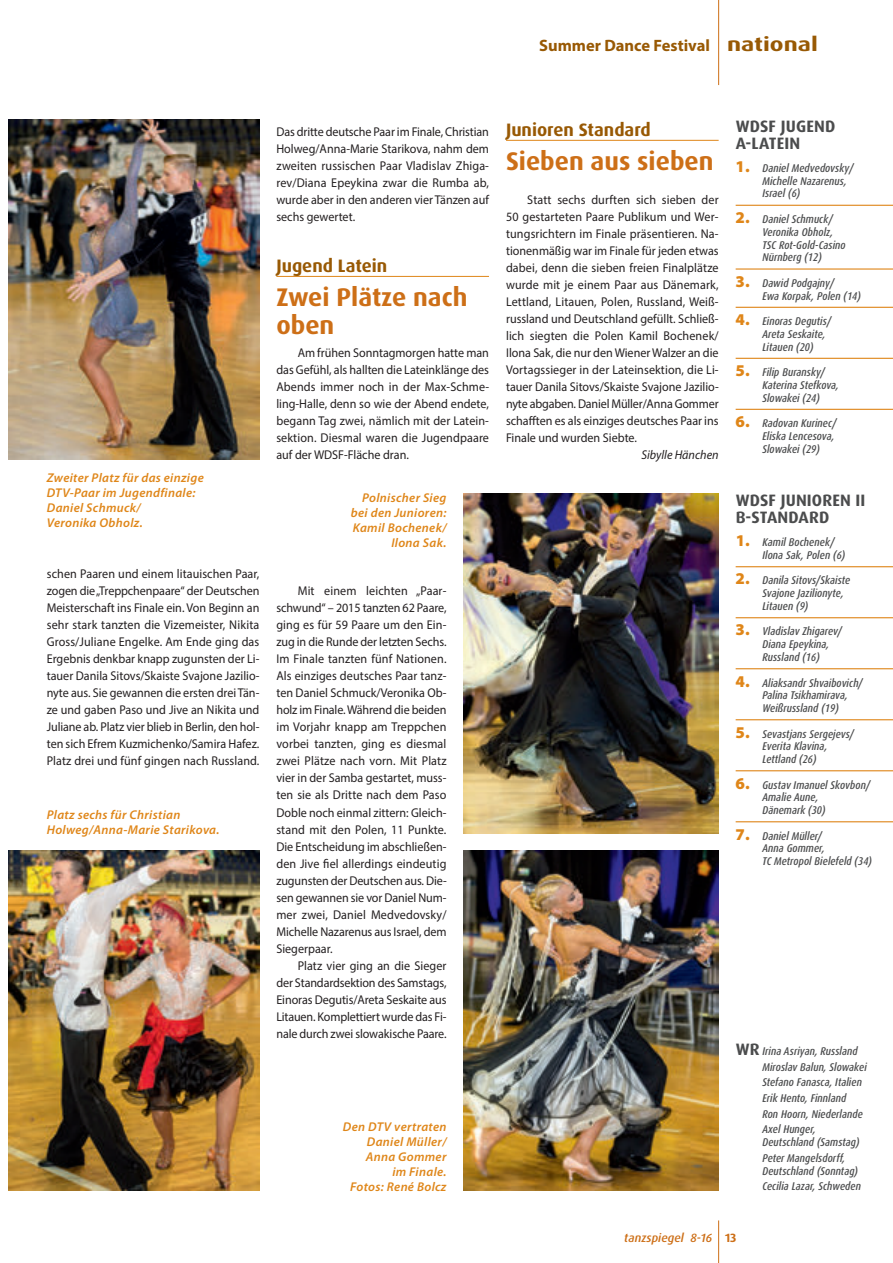
<style>
.page{position:relative;width:893px;height:1263px;background:#fff}
.page>*{position:absolute;margin:0;border:0;box-sizing:border-box;transform-origin:0 0}
.t1{font:700 25.5px/27.6px "Dax OT";color:#cd6f17}
.t2{font:700 18px "Dax OT";color:#985904}
.t3{font:700 16.5px/17px "Dax OT";letter-spacing:.01em;color:#4b4c4d}
.t4{font:700 16.5px "Myriad Pro";color:#985904}
.t5{font:12.75px/17px "Myriad Pro";color:#231f20;text-align:justify;scale:.95 1}
.t6{font:italic 600 12.75px/14.9px "Myriad Pro";letter-spacing:.025em;color:#df8619}
.t7{font:italic 12.75px "Myriad Pro";color:#231f20;scale:.95 1}
.t8{font:italic 500 12px "Dax OT";color:#cd6f17}
.t9{font:italic 500 condensed 11.25px/12.8px "Dax OT";color:#4b4c4d}
.s1{font-family:"Dax OT";font-size:19.5px}
.s2{font-family:"Myriad Pro";font-weight:900;font-style:normal;font-stretch:normal;font-size:16.5px;color:#df8619}
.s3{font-weight:700;font-style:normal;font-stretch:normal;font-size:16.5px}
.s4{font-weight:700;font-style:normal}
</style>
<div class="page">
<hr style="left:276px;top:276px;width:213px;height:1px;background:#df8619">
<hr style="left:506px;top:140px;width:213px;height:1px;background:#df8619">
<hr style="left:718px;top:1220px;width:1px;height:43px;background:#cd6f17">
<hr style="left:718px;top:0;width:1px;height:85px;background:#cd6f17">
<hr style="left:736px;top:566px;width:157px;height:1px;background:#df8619">
<hr style="left:736px;top:617px;width:157px;height:1px;background:#df8619">
<hr style="left:736px;top:668px;width:157px;height:1px;background:#df8619">
<hr style="left:736px;top:719px;width:157px;height:1px;background:#df8619">
<hr style="left:736px;top:770px;width:157px;height:1px;background:#df8619">
<hr style="left:736px;top:821px;width:157px;height:1px;background:#df8619">
<hr style="left:736px;top:205px;width:157px;height:1px;background:#df8619">
<hr style="left:736px;top:268px;width:157px;height:2px;background:#df8619">
<hr style="left:736px;top:307px;width:157px;height:1px;background:#df8619">
<hr style="left:736px;top:358px;width:157px;height:1px;background:#df8619">
<hr style="left:736px;top:409px;width:157px;height:1px;background:#df8619">
<img style="left:9px;top:119px;width:250px;height:340px">
<img style="left:463px;top:493px;width:256px;height:340px">
<img style="left:463px;top:850px;width:256px;height:341px">
<img style="left:9px;top:850px;width:250px;height:341px">
<p class="t4" style="left:539px;top:39px;width:280px">Summer Dance Festival <span class="s1">national</span></p>
<p class="t6" style="left:47px;top:472px;width:159px">Zweiter Platz für das einzige<br>DTV-Paar im Jugendfinale:<br>Daniel Schmuck/<br>Veronika Obholz.</p>
<p class="t5" style="left:47px;top:567px;width:225px">schen Paaren und einem litauischen Paar, zogen die „Treppchenpaare“ der Deutschen Meisterschaft ins Finale ein. Von Beginn an sehr stark tanzten die Vizemeister, Nikita Gross/Juliane Engelke. Am Ende ging das Ergebnis denkbar knapp zugunsten der Li&shy;tauer Danila Sitovs/Skaiste Svajone Jazilio&shy;nyte aus. Sie gewannen die ersten drei Tän&shy;ze und gaben Paso und Jive an Nikita und Juliane ab. Platz vier blieb in Berlin, den hol&shy;ten sich Efrem Kuzmichenko/Samira Hafez.<br>Platz drei und fünf gingen nach Russland.</p>
<p class="t6" style="left:47px;top:808px;width:174px">Platz sechs für Christian<br>Holweg/Anna-Marie Starikova.</p>
<p class="t5" style="left:276px;top:124px;width:225px">Das dritte deutsche Paar im Finale, Christian Holweg/Anna-Marie Starikova, nahm dem zweiten russischen Paar Vladislav Zhiga&shy;rev/Diana Epeykina zwar die Rumba ab, wurde aber in den anderen vier Tänzen auf sechs gewertet.</p>
<h2 class="t2" style="left:276px;top:258px;width:112px">Jugend Latein</h2>
<h1 class="t1" style="left:276px;top:285px;width:193px">Zwei Plätze nach oben</h1>
<p class="t5" style="left:276px;top:346px;width:226px;text-indent:21px">Am frühen Sonntagmorgen hatte man das Gefühl, als hallten die Lateinklänge des Abends immer noch in der Max-Schme&shy;ling-Halle, denn so wie der Abend endete, begann Tag zwei, nämlich mit der Latein&shy;sektion. Diesmal waren die Jugendpaare auf der WDSF-Fläche dran.</p>
<p class="t6" style="left:351px;top:491px;width:97px;text-align:right">Polnischer Sieg bei den Junioren:<br>Kamil Bochenek/<br>Ilona Sak.</p>
<p class="t5" style="left:276px;top:584px;width:181px;text-indent:21px">Mit einem leichten „Paar&shy;schwund“ – 2015 tanzten 62 Paare, ging es für 59 Paare um den Ein&shy;zug in die Runde der letzten Sechs.<br>Im Finale tanzten fünf Nationen.<br>Als einziges deutsches Paar tanz&shy;ten Daniel Schmuck/Veronika Ob&shy;holz im Finale. Während die beiden im Vorjahr knapp am Treppchen vorbei tanzten, ging es diesmal zwei Plätze nach vorn. Mit Platz vier in der Samba gestartet, muss&shy;ten sie als Dritte nach dem Paso Doble noch einmal zittern: Gleich&shy;stand mit den Polen, 11 Punkte.<br>Die Entscheidung im abschließen&shy;den Jive fiel allerdings eindeutig zugunsten der Deutschen aus. Die&shy;sen gewannen sie vor Daniel Num&shy;mer zwei, Daniel Medvedovsky/ Michelle Nazarenus aus Israel, dem Siegerpaar.</p>
<p class="t5" style="left:276px;top:958px;width:181px;text-indent:21px">Platz vier ging an die Sieger der Standardsektion des Samstags, Einoras Degutis/Areta Seskaite aus Litauen. Komplettiert wurde das Fi&shy;nale durch zwei slowakische Paare.</p>
<h2 class="t2" style="left:506px;top:122px;width:146px">Junioren Standard</h2>
<h1 class="t1" style="left:506px;top:149px;width:209px">Sieben aus sieben</h1>
<p class="t5" style="left:506px;top:192px;width:225px;text-indent:21px">Statt sechs durften sich sieben der 50 gestarteten Paare Publikum und Wer&shy;tungsrichtern im Finale präsentieren. Na&shy;tionenmäßig war im Finale für jeden etwas dabei, denn die sieben freien Finalplätze wurde mit je einem Paar aus Dänemark, Lettland, Litauen, Polen, Russland, Weiß&shy;russland und Deutschland gefüllt. Schließ&shy;lich siegten die Polen Kamil Bochenek/ Ilona Sak, die nur den Wiener Walzer an die Vortagssieger in der Lateinsektion, die Li&shy;tauer Danila Sitovs/Skaiste Svajone Jazilio&shy;nyte abgaben. Daniel Müller/Anna Gommer schafften es als einziges deutsches Paar ins Finale und wurden Siebte.</p>
<p class="t7" style="left:641px;top:450px;width:83px">Sibylle Hänchen</p>
<p class="t6" style="left:343px;top:1120px;width:105px;text-align:right">Den DTV vertraten<br>Daniel Müller/<br>Anna Gommer<br>im Finale.<br>Fotos: René Bolcz</p>
<p class="t3" style="left:736px;top:119px;width:101px">WDSF JUGEND<br>A-LATEIN</p>
<p class="t9" style="left:762px;top:162px;width:93px;text-indent:-27px"><span class="s2">1.</span> Daniel Medvedovsky/<br>Michelle Nazarenus,<br>Israel (6)</p>
<p class="t9" style="left:762px;top:213px;width:85px;text-indent:-27px"><span class="s2">2.</span> Daniel Schmuck/<br>Veronika Obholz,<br>TSC Rot-Gold-Casino<br>Nürnberg (12)</p>
<p class="t9" style="left:762px;top:277px;width:100px;text-indent:-27px"><span class="s2">3.</span> Dawid Podgajny/<br>Ewa Korpak, Polen (14)</p>
<p class="t9" style="left:762px;top:315px;width:70px;text-indent:-27px"><span class="s2">4.</span> Einoras Degutis/<br>Areta Seskaite,<br>Litauen (20)</p>
<p class="t9" style="left:762px;top:366px;width:78px;text-indent:-27px"><span class="s2">5.</span> Filip Buransky/<br>Katerina Stefkova,<br>Slowakei (24)</p>
<p class="t9" style="left:762px;top:417px;width:76px;text-indent:-27px"><span class="s2">6.</span> Radovan Kurinec/<br>Eliska Lencesova,<br>Slowakei (29)</p>
<p class="t3" style="left:736px;top:493px;width:131px">WDSF JUNIOREN II<br>B-STANDARD</p>
<p class="t9" style="left:762px;top:537px;width:84px;text-indent:-27px"><span class="s2">1.</span> Kamil Bochenek/<br>Ilona Sak, Polen (6)</p>
<p class="t9" style="left:762px;top:575px;width:90px;text-indent:-27px"><span class="s2">2.</span> Danila Sitovs/Skaiste<br>Svajone Jazilionyte,<br>Litauen (9)</p>
<p class="t9" style="left:762px;top:626px;width:81px;text-indent:-27px"><span class="s2">3.</span> Vladislav Zhigarev/<br>Diana Epeykina,<br>Russland (16)</p>
<p class="t9" style="left:762px;top:677px;width:102px;text-indent:-27px"><span class="s2">4.</span> Aliaksandr Shvaibovich/<br>Palina Tsikhamirava,<br>Weißrussland (19)</p>
<p class="t9" style="left:762px;top:728px;width:93px;text-indent:-27px"><span class="s2">5.</span> Sevastjans Sergejevs/<br>Everita Klavina,<br>Lettland (26)</p>
<p class="t9" style="left:762px;top:779px;width:109px;text-indent:-27px"><span class="s2">6.</span> Gustav Imanuel Skovbon/<br>Amalie Aune,<br>Dänemark (30)</p>
<p class="t9" style="left:762px;top:830px;width:111px;text-indent:-27px"><span class="s2">7.</span> Daniel Müller/<br>Anna Gommer,<br>TC Metropol Bielefeld (34)</p>
<p class="t9" style="left:762px;top:1044px;width:106px;line-height:15.8px;text-indent:-27px"><span class="s3">WR</span> Irina Asriyan, Russland<br>Miroslav Balun, Slowakei<br>Stefano Fanasca, Italien<br>Erik Hento, Finnland<br>Ron Hoorn, Niederlande<br>Axel Hunger,</p>
<p class="t9" style="left:762px;top:1135px;width:99px;line-height:15.8px">Deutschland (Samstag)<br>Peter Mangelsdorff,</p>
<p class="t9" style="left:762px;top:1163px;width:100px;line-height:15.8px">Deutschland (Sonntag)<br>Cecilia Lazar, Schweden</p>
<p class="t8" style="left:624px;top:1230px;width:114px">tanzspiegel 8-16 <span class="s4">13</span></p>
</div>
